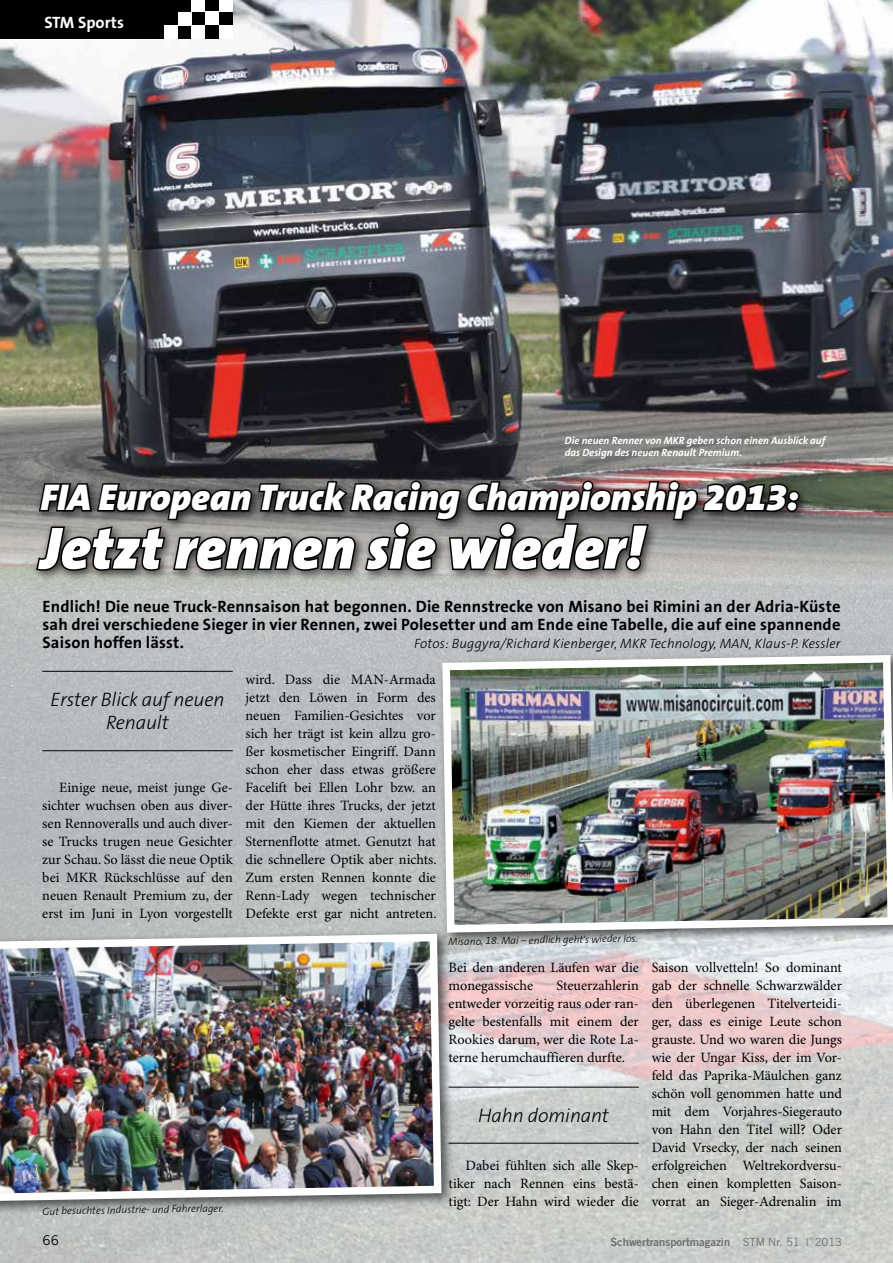
<style>
.page{position:relative;width:893px;height:1263px;background:#fff}
.page>*{position:absolute;margin:0;border:0;box-sizing:border-box;transform-origin:0 0}
.t1{font:italic 900 60px "The Sans B9";color:#fff}
.t2{font:italic 900 37.5px "The Sans B9";color:#fff}
.t3{font:italic 300 19.5px/23.4px "The Sans B3";letter-spacing:-.005em;color:#000;text-align:center}
.t4{font:700 16.5px/18px "The Sans B7";letter-spacing:.01em;color:#000;text-align:justify}
.t5{font:700 16.5px "The Sans B7";color:#fff}
.t6{font:14.25px/18px "Minion Pro";color:#000;text-align:justify}
.t7{font:italic 300 13.5px "The Sans B3";letter-spacing:.01em;color:#000}
.t8{font:13.5px "Trade Gothic";color:#000}
.t9{font:11.25px "Trade Gothic Bold Two";color:#6e6e6e}
.t10{font:italic 700 10.5px/12.3px "The Sans B7";color:#fff}
.t11{font:italic 300 10.5px "The Sans B3";color:#000}
.s1{font-family:"Trade Gothic"}
</style>
<div class="page">
<img style="left:0;top:589px;width:893px;height:674px">
<img style="left:0;top:0;width:893px;height:589px">
<div style="left:0;top:0;width:233px;height:39px;background:#000"></div>
<div style="left:219px;top:25px;width:14px;height:14px;background:#fff"></div>
<div style="left:205px;top:12px;width:14px;height:13px;background:#fff"></div>
<div style="left:219px;top:0;width:14px;height:12px;background:#fff"></div>
<div style="left:192px;top:0;width:13px;height:12px;background:#fff"></div>
<div style="left:191px;top:25px;width:14px;height:14px;background:#fff"></div>
<div style="left:164px;top:25px;width:14px;height:14px;background:#fff"></div>
<div style="left:178px;top:12px;width:14px;height:14px;background:#fff"></div>
<div style="left:31px;top:475px;width:780px;height:107px;background:#000;opacity:.75"></div>
<svg style="left:34px;top:479px;width:767px;height:251px;background:#8d8e8e"></svg>
<hr style="left:42px;top:671px;width:191px;height:1px;background:#000">
<hr style="left:42px;top:750px;width:191px;height:1px;background:#000">
<hr style="left:449px;top:1087px;width:190px;height:1px;background:#000">
<hr style="left:449px;top:1143px;width:190px;height:1px;background:#000">
<div style="left:0;top:929px;width:455px;height:285px;background:#000;opacity:.6"></div>
<img style="left:0;top:930px;width:445px;height:275px">
<div style="left:438px;top:650px;width:455px;height:296px;background:#000;opacity:.6"></div>
<img style="left:438px;top:651px;width:455px;height:285px">
<div style="left:888px;top:34px;width:5px;height:309px;background:#373942"></div>
<svg style="left:889px;top:35px;width:4px;height:298px"></svg>
<p class="t5" style="left:44px;top:14px;width:81px">STM Sports</p>
<p class="t10" style="left:565px;top:434px;width:262px">Die neuen Renner von MKR geben schon einen Ausblick auf das Design des neuen Renault Premium.</p>
<h2 class="t2" style="left:40px;top:477px;width:759px">FIA European Truck Racing Championship 2013:</h2>
<h1 class="t1" style="left:40px;top:516px;width:605px">Jetzt rennen sie wieder!</h1>
<p class="t4" style="left:43px;top:598px;width:799px">Endlich! Die neue Truck-Rennsaison hat begonnen. Die Rennstrecke von Misano bei Rimini an der Adria-Küste sah drei verschiedene Sieger in vier Rennen, zwei Polesetter und am Ende eine Tabelle, die auf eine spannende Saison hoffen lässt.</p>
<p class="t7" style="left:414px;top:636px;width:428px">Fotos: Buggyra/Richard Kienberger, MKR Technology, MAN, Klaus-P. Kessler</p>
<p class="t6" style="left:246px;top:671px;width:193px">wird. Dass die MAN-Armada jetzt den Löwen in Form des neuen Familien-Gesichtes vor sich her trägt ist kein allzu gro&shy;ßer kosmetischer Eingriff. Dann schon eher dass etwas größere Facelift bei Ellen Lohr bzw. an der Hütte ihres Trucks, der jetzt mit den Kiemen der aktuellen Sternenflotte atmet. Genutzt hat die schnellere Optik aber nichts.<br>Zum ersten Rennen konnte die Renn-Lady wegen technischer Defekte erst gar nicht antreten.</p>
<h3 class="t3" style="left:51px;top:688px;width:175px">Erster Blick auf neuen<br>Renault</h3>
<p class="t6" style="left:42px;top:779px;width:192px;text-indent:17px">Einige neue, meist junge Ge&shy;sichter wuchsen oben aus diver&shy;sen Rennoveralls und auch diver&shy;se Trucks trugen neue Gesichter zur Schau. So lässt die neue Optik bei MKR Rückschlüsse auf den neuen Renault Premium zu, der erst im Juni in Lyon vorgestellt</p>
<p class="t11" style="left:42px;top:1206px;width:183px;rotate:-1deg">Gut besuchtes Industrie- und Fahrerlager.</p>
<p class="t11" style="left:448px;top:936px;width:191px;rotate:-1deg">Misano, 18. Mai – endlich geht's wieder los.</p>
<p class="t6" style="left:449px;top:959px;width:192px">Bei den anderen Läufen war die monegassische</p>
<p class="t6" style="left:449px;top:977px;width:192px;text-indent:108px">Steuerzahlerin entweder vorzeitig raus oder ran&shy;gelte bestenfalls mit einem der Rookies darum, wer die Rote La&shy;terne herumchauffieren durfte.</p>
<h3 class="t3" style="left:478px;top:1104px;width:132px">Hahn dominant</h3>
<p class="t6" style="left:449px;top:1157px;width:192px;text-indent:17px">Dabei fühlten sich alle Skep&shy;tiker nach Rennen eins bestä&shy;tigt: Der Hahn wird wieder die</p>
<p class="t6" style="left:652px;top:959px;width:192px">Saison vollvetteln! So dominant gab der schnelle Schwarzwälder den überlegenen Titelverteidi&shy;ger, dass es einige Leute schon grauste. Und wo waren die Jungs wie der Ungar Kiss, der im Vor&shy;feld das Paprika-Mäulchen ganz schön voll genommen hatte und mit dem Vorjahres-Siegerauto von Hahn den Titel will? Oder David Vrsecky, der nach seinen erfolgreichen Weltrekordversu&shy;chen einen kompletten Saison&shy;vorrat an Sieger-Adrenalin im</p>
<p class="t8" style="left:43px;top:1232px;width:18px">66</p>
<p class="t9" style="left:610px;top:1235px;width:233px">Schwertransportmagazin <span class="s1">STM Nr. 51 | 2013</span></p>
</div>
